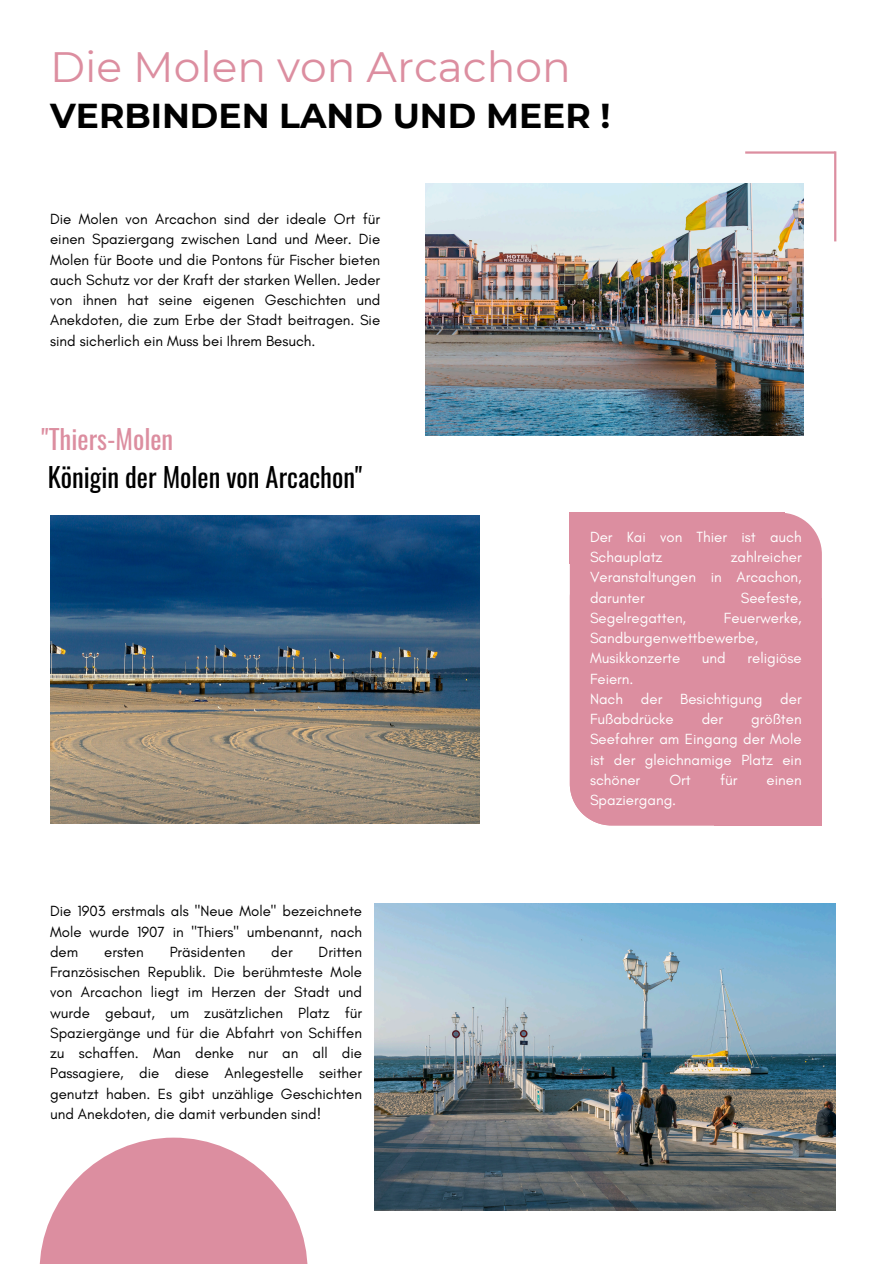
<style>
.page{position:relative;width:894px;height:1264px;background:#fff}
.page>*{position:absolute;margin:0;border:0;box-sizing:border-box;transform-origin:0 0}
.t1{font:42.45px "Montserrat";color:#dc8ea0}
.t2{font:700 34.5px "Montserrat";color:#000}
.t3{font:26.55px/37.2px "Oswald";color:#000}
.t4{font:15px/20.2px "Glacial Indifference";color:#000;text-align:justify}
.t5{font:15px/20.2px "Glacial Indifference";color:#fff}
.s1{color:#dc8ea0}
</style>
<div class="page">
<hr style="left:745px;top:151px;width:90px;height:3px;background:#dc8ea0">
<hr style="left:833px;top:151px;width:3px;height:90px;background:#dc8ea0">
<svg style="left:784px;top:512px;width:37px;height:86px;background:#e09dad"></svg>
<div style="left:569px;top:556px;width:229px;height:269px;background:#dc8ea0"></div>
<div style="left:569px;top:512px;width:215px;height:52px;background:#dc8ea0"></div>
<div style="left:714px;top:598px;width:107px;height:227px;background:#dc8ea0"></div>
<svg style="left:40px;top:1137px;width:267px;height:126px;fill:#dc8ea0"></svg>
<img style="left:425px;top:183px;width:378px;height:252px">
<img style="left:50px;top:515px;width:429px;height:308px">
<img style="left:374px;top:903px;width:460px;height:307px">
<p class="t1" style="left:50px;top:41px;width:522px">Die Molen von Arcachon</p>
<p class="t2" style="left:50px;top:95px;width:561px">VERBINDEN LAND UND MEER !</p>
<p class="t4" style="left:50px;top:209px;width:331px">Die Molen von Arcachon sind der ideale Ort für einen Spaziergang zwischen Land und Meer. Die Molen für Boote und die Pontons für Fischer bieten auch Schutz vor der Kraft der starken Wellen. Jeder von ihnen hat seine eigenen Geschichten und Anekdoten, die zum Erbe der Stadt beitragen. Sie sind sicherlich ein Muss bei Ihrem Besuch.</p>
<p class="t3" style="left:42px;top:420px;width:322px"><span class="s1">"Thiers-Molen<br></span>Königin der Molen von Arcachon"</p>
<p class="t4" style="left:50px;top:900px;width:313px">Die 1903 erstmals als "Neue Mole" bezeichnete Mole wurde 1907 in "Thiers" umbenannt, nach dem</p>
<p class="t4" style="left:104px;top:941px;width:41px">ersten</p>
<p class="t4" style="left:170px;top:941px;width:77px">Präsidenten</p>
<p class="t4" style="left:271px;top:941px;width:23px">der</p>
<p class="t4" style="left:50px;top:941px;width:313px;text-indent:268px">Dritten Französischen Republik. Die berühmteste Mole von Arcachon liegt im Herzen der Stadt und wurde gebaut, um zusätzlichen Platz für Spaziergänge und für die Abfahrt von Schiffen zu schaffen. Man denke nur an all die Passagiere, die diese Anlegestelle seither genutzt haben. Es gibt unzählige Geschichten und Anekdoten, die damit verbunden sind!</p>
<p class="t5" style="left:590px;top:526px;width:213px">Der Kai von Thier ist auch<br>Schauplatz</p>
<p class="t5" style="left:590px;top:547px;width:213px;text-align:justify;text-indent:141px">zahlreicher Veranstaltungen in Arcachon, darunter</p>
<p class="t5" style="left:740px;top:587px;width:62px">Seefeste,</p>
<p class="t5" style="left:590px;top:607px;width:213px;text-indent:134px">Feuerwerke,<br>Sandburgenwettbewerbe,<br>Musikkonzerte</p>
<p class="t5" style="left:590px;top:607px;width:98px">Segelregatten,</p>
<p class="t5" style="left:701px;top:648px;width:25px">und</p>
<p class="t5" style="left:747px;top:648px;width:56px">religiöse</p>
<p class="t5" style="left:590px;top:668px;width:45px">Feiern.</p>
<p class="t5" style="left:590px;top:688px;width:213px">Nach der Besichtigung der<br>Fußabdrücke</p>
<p class="t5" style="left:701px;top:709px;width:23px">der</p>
<p class="t5" style="left:590px;top:709px;width:213px;text-align:justify;text-indent:161px">größten Seefahrer am Eingang der Mole ist der gleichnamige Platz ein schöner</p>
<p class="t5" style="left:669px;top:769px;width:23px">Ort</p>
<p class="t5" style="left:719px;top:769px;width:19px">für</p>
<p class="t5" style="left:766px;top:769px;width:37px">einen</p>
<p class="t5" style="left:590px;top:790px;width:88px">Spaziergang.</p>
</div>
